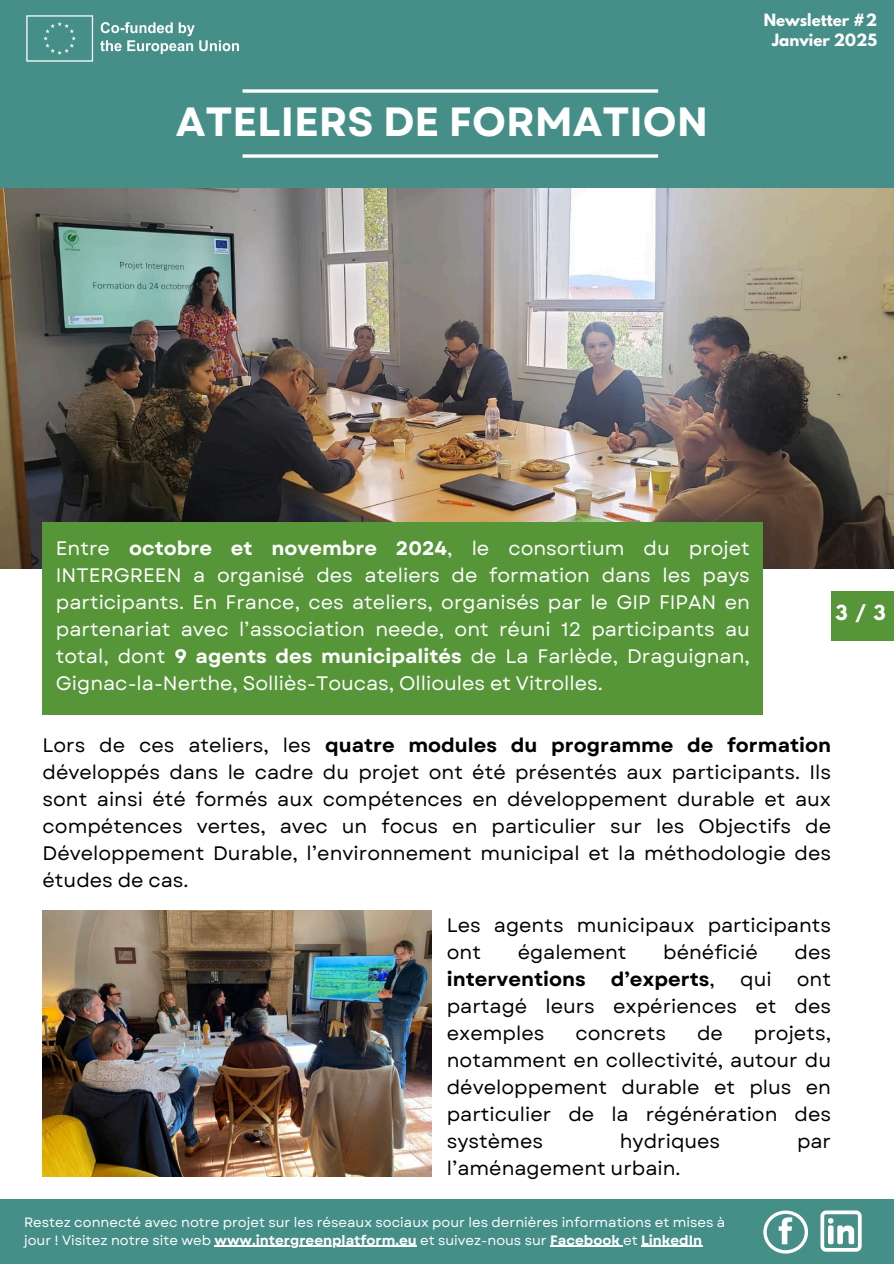
<style>
.page{position:relative;width:894px;height:1264px;background:#fff}
.page>*{position:absolute;margin:0;border:0;box-sizing:border-box;transform-origin:0 0}
.t1{font:700 40.8px "Garet";color:#fff}
.t2{font:19.5px/27px "Garet";color:#000;text-align:justify}
.t3{font:19.5px/27px "Garet";color:#fff;text-align:justify}
.t4{font:700 19.5px "Garet";color:#000}
.t5{font:700 18.3px "League Spartan";color:#fff}
.t6{font:700 15px/20.2px "League Spartan";color:#fff;text-align:center}
.t7{font:13.5px/18px "Garet";color:#fff}
.s1{font-weight:700}
.s2{font-weight:400}
</style>
<div class="page">
<div style="left:0;top:0;width:893px;height:190px;background:#468f89"></div>
<img style="left:0;top:189px;width:893px;height:379px">
<div style="left:43px;top:522px;width:720px;height:192px;background:#569639"></div>
<img style="left:43px;top:910px;width:388px;height:266px">
<svg style="left:242px;top:154px;width:416px;height:4px;background:#e1edec"></svg>
<svg style="left:242px;top:89px;width:416px;height:4px;background:#e2edec"></svg>
<div style="left:830px;top:591px;width:63px;height:49px;background:#569639"></div>
<div style="left:0;top:1198px;width:893px;height:65px;background:#468f89"></div>
<img style="left:26px;top:15px;width:213px;height:47px">
<svg style="left:820px;top:1210px;width:41px;height:41px"></svg>
<svg style="left:763px;top:1210px;width:44px;height:43px"></svg>
<hr style="left:214px;top:1245px;width:203px;height:1px;background:#fff">
<hr style="left:550px;top:1245px;width:73px;height:1px;background:#fff">
<hr style="left:641px;top:1245px;width:61px;height:1px;background:#fff">
<p class="t1" style="left:176px;top:92px;width:534px">ATELIERS DE FORMATION</p>
<h2 class="t6" style="left:763px;top:12px;width:115px">Newsletter #2<br>Janvier 2025</h2>
<h1 class="t3" style="left:56px;top:534px;width:695px">Entre <span class="s1">octobre et novembre 2024</span>, le consortium du projet INTERGREEN a organisé des ateliers de formation dans les pays participants. En France, ces ateliers, organisés par le GIP FIPAN en partenariat avec l’association neede, ont réuni 12 participants au total, dont <span class="s1">9 agents des municipalités</span> de La Farlède, Draguignan, Gignac-la-Nerthe, Solliès-Toucas, Ollioules et Vitrolles.</h1>
<h4 class="t5" style="left:835px;top:603px;width:52px">3/3</h4>
<p class="t2" style="left:43px;top:731px;width:789px">Lors de ces ateliers, les <span class="s1">quatre modules du programme de formation </span>développés dans le cadre du projet ont été présentés aux participants. Ils sont ainsi été formés aux compétences en développement durable et aux compétences vertes, avec un focus en particulier sur les Objectifs de Développement Durable, l’environnement municipal et la méthodologie des études de cas.</p>
<p class="t2" style="left:446px;top:912px;width:385px">Les agents municipaux participants ont</p>
<p class="t2" style="left:517px;top:939px;width:110px">également</p>
<p class="t2" style="left:663px;top:939px;width:96px">bénéficié</p>
<p class="t2" style="left:794px;top:939px;width:38px">des</p>
<p class="t4" style="left:446px;top:965px;width:140px">interventions</p>
<p class="t4" style="left:610px;top:965px;width:106px">d’experts<span class="s2">,</span></p>
<p class="t2" style="left:740px;top:966px;width:33px">qui</p>
<p class="t2" style="left:446px;top:966px;width:385px;text-indent:350px">ont partagé leurs expériences et des exemples</p>
<p class="t2" style="left:575px;top:1020px;width:92px">concrets</p>
<p class="t2" style="left:696px;top:1020px;width:27px">de</p>
<p class="t2" style="left:446px;top:1020px;width:385px;text-indent:307px">projets, notamment en collectivité, autour du développement durable et plus en particulier de la régénération des systèmes</p>
<p class="t2" style="left:619px;top:1128px;width:102px">hydriques</p>
<p class="t2" style="left:796px;top:1128px;width:36px">par</p>
<p class="t2" style="left:446px;top:1155px;width:235px">l’aménagement urbain.</p>
<p class="t7" style="left:24px;top:1212px;width:702px">Restez connecté avec notre projet sur les réseaux sociaux pour les dernières informations et mises à jour ! Visitez notre site web <span class="s1">www.intergreenplatform.eu</span> et suivez-nous sur <span class="s1">Facebook</span> et <span class="s1">LinkedIn</span></p>
</div>
